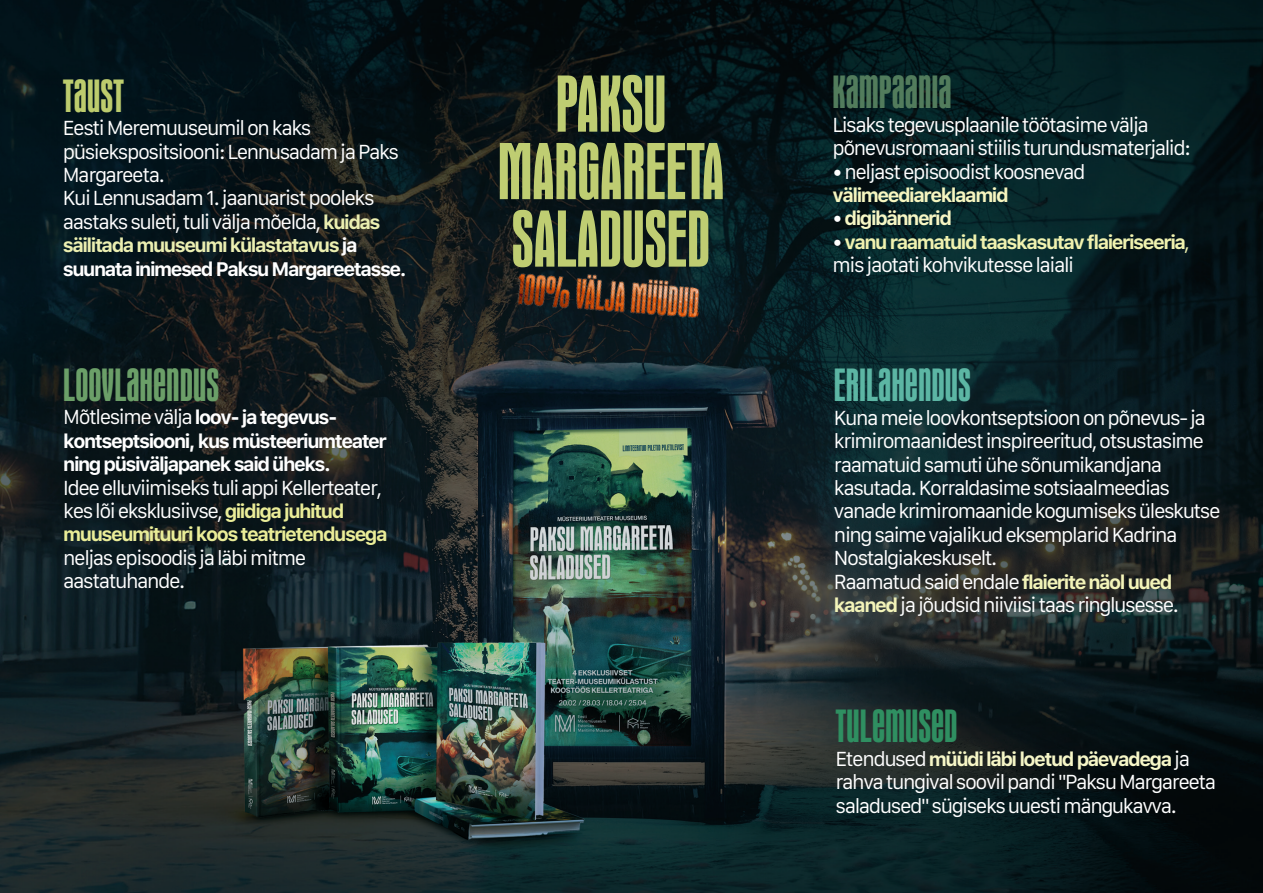
<style>
.page{position:relative;width:1263px;height:893px;background:#fff}
.page>*{position:absolute;margin:0;border:0;box-sizing:border-box;transform-origin:0 0}
.t1{font:69px/67.5px "Wagner Grotesk";color:#bfcd72;text-align:center}
.t2{font:39.9px "Wagner Grotesk Biform";color:#6b9f68}
.t3{font:39.9px "Wagner Grotesk Biform";color:#5cb6a4}
.t4{font:39.9px "Wagner Grotesk Biform";color:#2f8f61}
.t5{font:39.9px "Wagner Grotesk Biform";color:#527c5c}
.t6{font:39.9px "Wagner Grotesk Biform";color:#bdcc6d}
.t7{font:19.5px/23.4px "Galvji";letter-spacing:-.075em;color:#fff}
.t8{font:700 19.5px/23.4px "Galvji";letter-spacing:-.075em;color:#fff}
.t9{font:700 19.5px/23.4px "Galvji";letter-spacing:-.075em;color:#f0f2af}
.t10{font:700 19.5px "Galvji";letter-spacing:-.075em;color:#f6f6c0}
.t11{font:700 19.5px "Galvji";letter-spacing:-.075em;color:#f6f6c4}
.s1{font-weight:700;color:#ebefb1}
.s2{font-weight:700}
.s3{font-weight:400}
.s4{font-weight:700;color:#eaed98}
.s5{font-weight:400;color:#fff}
.s6{font-weight:700;color:#f3f4b9}
.s7{font-weight:700;color:#f6f6c7}
</style>
<div class="page">
<img style="left:0;top:0;width:1263px;height:893px">
<img style="left:510px;top:234px;width:196px;height:126px">
<h2 class="t6" style="left:63px;top:71px;width:63px">TAUST</h2>
<p class="t7" style="left:63px;top:117px;width:345px">Eesti Meremuuseumil on kaks püsiekspositsiooni: Lennusadam ja Paks Margareeta.<br>Kui Lennusadam 1. jaanuarist pooleks aastaks suleti, tuli välja mõelda, <span class="s1">kuidas säilitada muuseumi külastatavus</span> <span class="s2">ja suunata inimesed Paksu Margareetasse.</span></p>
<h2 class="t2" style="left:63px;top:360px;width:157px">LOOVLAHENDUS</h2>
<p class="t8" style="left:63px;top:406px;width:325px"><span class="s3">Mõtlesime välja</span> loov- ja tegevus&shy;kontseptsiooni, kus müsteeriumteater ning püsiväljapanek said üheks.</p>
<p class="t7" style="left:63px;top:476px;width:326px">Idee elluviimiseks tuli appi Kellerteater, kes lõi eksklusiivse, <span class="s4">giidiga juhitud muuseumituuri koos teatrietendusega</span></p>
<p class="t7" style="left:63px;top:547px;width:245px">neljas episoodis ja läbi mitme aastatuhande.</p>
<h1 class="t1" style="left:498px;top:71px;width:228px">PAKSU<br>MARGAREETA<br>SALADUSED</h1>
<h2 class="t5" style="left:832px;top:67px;width:121px">KAMPAANIA</h2>
<p class="t7" style="left:832px;top:114px;width:360px">Lisaks tegevusplaanile töötasime välja põnevusromaani stiilis turundusmaterjalid:</p>
<p class="t7" style="left:832px;top:160px;width:255px">• neljast episoodist koosnevad</p>
<p class="t10" style="left:832px;top:183px;width:178px">välimeediareklaamid</p>
<p class="t11" style="left:832px;top:207px;width:121px"><span class="s5">•</span> digibännerid</p>
<p class="t9" style="left:832px;top:231px;width:359px"><span class="s5">•</span> vanu raamatuid taaskasutav flaieriseeria<span class="s3">, </span><span class="s5">mis jaotati kohvikutesse laiali</span></p>
<h2 class="t3" style="left:834px;top:360px;width:138px">ERILAHENDUS</h2>
<p class="t7" style="left:834px;top:407px;width:388px">Kuna meie loovkontseptsioon on põnevus- ja krimiromaanidest inspireeritud, otsustasime raamatuid samuti ühe sõnumikandjana kasutada. Korraldasime sotsiaalmeedias vanade krimiromaanide kogumiseks üleskutse ning saime vajalikud eksemplarid Kadrina Nostalgiakeskuselt.<br>Raamatud said endale <span class="s6">flaierite näol uued kaaned</span> ja jõudsid niiviisi taas ringlusesse.</p>
<h2 class="t4" style="left:835px;top:701px;width:123px">TULEMUSED</h2>
<p class="t7" style="left:835px;top:748px;width:382px">Etendused <span class="s7">müüdi läbi loetud päevadega</span> ja rahva tungival soovil pandi "Paksu Margareeta saladused" sügiseks uuesti mängukavva.</p>
</div>
